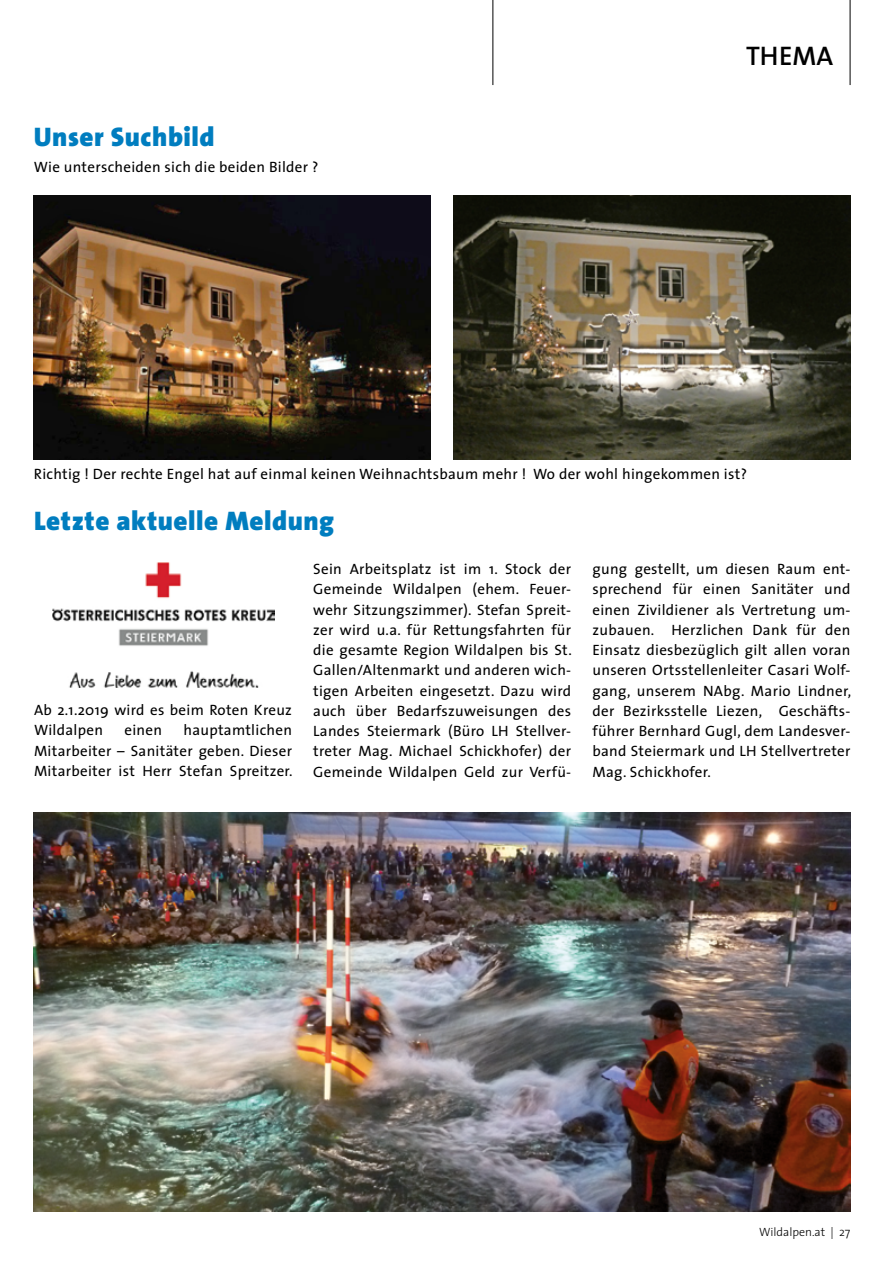
<style>
.page{position:relative;width:893px;height:1263px;background:#fff}
.page>*{position:absolute;margin:0;border:0;box-sizing:border-box;transform-origin:0 0}
.t1{font:900 27px "The Sans";letter-spacing:.02em;color:#007dbf}
.t2{font:600 27px "The Sans";color:#000}
.t3{font:15px/20.2px "The Sans";letter-spacing:.02em;color:#000;text-align:justify}
.t4{font:300 12px "The Sans";color:#000}
</style>
<div class="page">
<hr style="left:850px;top:0;width:1px;height:85px;background:#000">
<hr style="left:492px;top:0;width:1px;height:85px;background:#000">
<img style="left:52px;top:562px;width:223px;height:125px">
<img style="left:34px;top:196px;width:397px;height:263px">
<img style="left:454px;top:196px;width:397px;height:263px">
<img style="left:34px;top:812px;width:816px;height:400px">
<h1 class="t1" style="left:34px;top:114px;width:182px">Unser Suchbild</h1>
<p class="t3" style="left:34px;top:156px;width:286px">Wie unterscheiden sich die beiden Bilder ?</p>
<h1 class="t2" style="left:746px;top:33px;width:88px">THEMA</h1>
<p class="t3" style="left:34px;top:463px;width:715px">Richtig ! Der rechte Engel hat auf einmal keinen Weihnachtsbaum mehr ! Wo der wohl hingekommen ist?</p>
<h1 class="t1" style="left:34px;top:498px;width:302px">Letzte aktuelle Meldung</h1>
<p class="t3" style="left:34px;top:699px;width:259px">Ab 2.1.2019 wird es beim Roten Kreuz<br>Wildalpen</p>
<p class="t3" style="left:34px;top:720px;width:260px;text-indent:149px">hauptamtlichen Mitarbeiter – Sanitäter geben. Dieser Mitarbeiter ist Herr Stefan Spreitzer.</p>
<p class="t3" style="left:124px;top:720px;width:39px">einen</p>
<p class="t3" style="left:313px;top:558px;width:260px">Sein Arbeitsplatz ist im 1. Stock der Gemeinde Wildalpen (ehem. Feuer&shy;wehr Sitzungszimmer). Stefan Spreit&shy;zer wird u.a. für Rettungsfahrten für die gesamte Region Wildalpen bis St.<br>Gallen/Altenmarkt und anderen wich&shy;tigen Arbeiten eingesetzt. Dazu wird auch über Bedarfszuweisungen des Landes Steiermark (Büro LH Stellver&shy;treter Mag. Michael Schickhofer) der Gemeinde Wildalpen Geld zur Verfü-</p>
<p class="t3" style="left:592px;top:558px;width:260px">gung gestellt, um diesen Raum ent&shy;sprechend für einen Sanitäter und einen Zivildiener als Vertretung um&shy;zubauen. Herzlichen Dank für den Einsatz diesbezüglich gilt allen voran unseren Ortsstellenleiter Casari Wolf&shy;gang, unserem NAbg. Mario Lindner, der Bezirksstelle Liezen, Geschäfts&shy;führer Bernhard Gugl, dem Landesver&shy;band Steiermark und LH Stellvertreter Mag. Schickhofer.</p>
<p class="t4" style="left:759px;top:1222px;width:93px">Wildalpen.at | 27</p>
</div>
